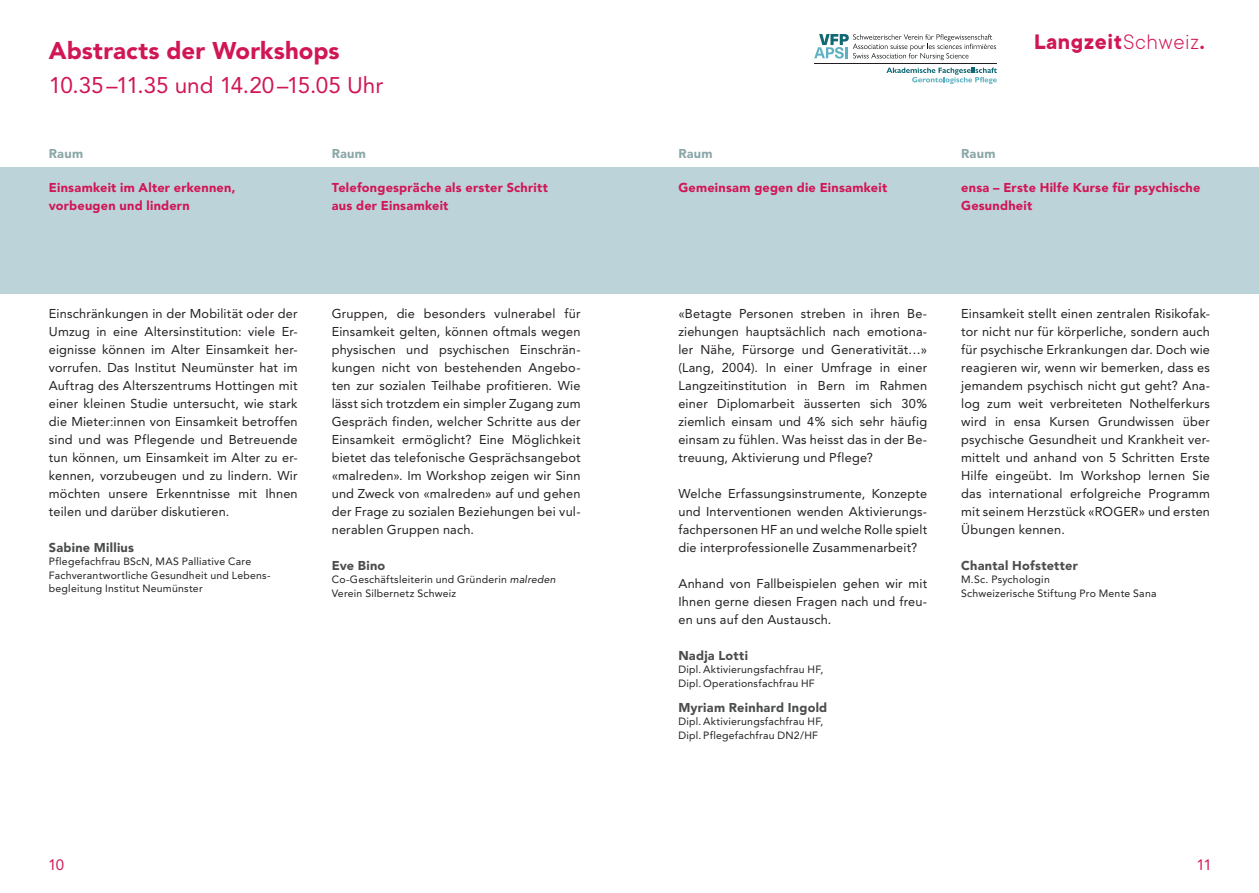
<style>
.page{position:relative;width:1259px;height:893px;background:#fff}
.page>*{position:absolute;margin:0;border:0;box-sizing:border-box;transform-origin:0 0}
.t1{font:900 24px "Avenir LT Std";letter-spacing:.005em;color:#d11656}
.t2{font:700 23.1px "TT Commons";letter-spacing:.03em;color:#d11656}
.t3{font:22.5px "Avenir LT Std";letter-spacing:-.01em;color:#d11656}
.t4{font:15px "Avenir LT Std";color:#d11656}
.t5{font:12.75px/18px "Avenir LT Std";letter-spacing:.015em;color:#231f20;text-align:justify}
.t6{font:900 12.75px/18px "Avenir LT Std";letter-spacing:.02em;color:#d11656}
.t7{font:900 12.75px "Avenir LT Std";letter-spacing:.02em;color:#4b4c4d}
.t8{font:900 12.75px "Avenir LT Std";letter-spacing:.025em;color:#8ba7a8}
.t9{font:10.5px/13.5px "Avenir LT Std";letter-spacing:.02em;color:#231f20}
.s1{font-weight:300}
.s2{font-style:italic}
</style>
<div class="page">
<div style="left:0;top:168px;width:1259px;height:126px;background:#bdd3da"></div>
<svg style="left:814px;top:34px;width:182px;height:26px"></svg>
<hr style="left:814px;top:63px;width:183px;height:1px;background:#231f20">
<svg style="left:886px;top:68px;width:111px;height:16px"></svg>
<h1 class="t1" style="left:49px;top:37px;width:292px">Abstracts der Workshops</h1>
<h3 class="t3" style="left:49px;top:72px;width:336px">10.35–11.35 und 14.20–15.05 Uhr</h3>
<h2 class="t2" style="left:1034px;top:29px;width:172px">Langzeit<span class="s1">Schweiz</span>.</h2>
<p class="t8" style="left:49px;top:146px;width:36px">Raum</p>
<p class="t8" style="left:332px;top:146px;width:36px">Raum</p>
<p class="t8" style="left:678px;top:146px;width:36px">Raum</p>
<p class="t8" style="left:961px;top:146px;width:36px">Raum</p>
<p class="t6" style="left:49px;top:178px;width:188px">Einsamkeit im Alter erkennen, vorbeugen und lindern</p>
<p class="t6" style="left:332px;top:178px;width:218px">Telefongespräche als erster Schritt aus der Einsamkeit</p>
<p class="t6" style="left:961px;top:178px;width:241px">ensa – Erste Hilfe Kurse für psychische<br>Gesundheit</p>
<p class="t6" style="left:678px;top:178px;width:210px">Gemeinsam gegen die Einsamkeit</p>
<p class="t5" style="left:49px;top:304px;width:250px">Einschränkungen in der Mobilität oder der Umzug in eine Altersinstitution: viele Er&shy;eignisse können im Alter Einsamkeit her&shy;vorrufen. Das Institut Neumünster hat im Auftrag des Alterszentrums Hottingen mit einer kleinen Studie untersucht, wie stark die Mieter:innen von Einsamkeit betroffen sind und was Pflegende und Betreuende tun können, um Einsamkeit im Alter zu er&shy;kennen, vorzubeugen und zu lindern. Wir möchten unsere Erkenntnisse mit Ihnen teilen und darüber diskutieren.</p>
<p class="t7" style="left:49px;top:540px;width:87px">Sabine Millius</p>
<p class="t9" style="left:49px;top:555px;width:222px">Pflegefachfrau BScN, MAS Palliative Care<br>Fachverantwortliche Gesundheit und Lebens&shy;begleitung Institut Neumünster</p>
<p class="t5" style="left:332px;top:304px;width:250px">Gruppen, die besonders vulnerabel für Einsamkeit gelten, können oftmals wegen physischen und psychischen Einschrän&shy;kungen nicht von bestehenden Angebo&shy;ten zur sozialen Teilhabe profitieren. Wie lässt sich trotzdem ein simpler Zugang zum Gespräch finden, welcher Schritte aus der Einsamkeit ermöglicht? Eine Möglichkeit bietet das telefonische Gesprächsangebot «malreden». Im Workshop zeigen wir Sinn und Zweck von «malreden» auf und gehen der Frage zu sozialen Beziehungen bei vul&shy;nerablen Gruppen nach.</p>
<p class="t7" style="left:332px;top:558px;width:55px">Eve Bino</p>
<p class="t9" style="left:332px;top:573px;width:225px">Co-Geschäftsleiterin und Gründerin <span class="s2">malreden<br></span>Verein Silbernetz Schweiz</p>
<p class="t5" style="left:678px;top:304px;width:250px">«Betagte Personen streben in ihren Be&shy;ziehungen hauptsächlich nach emotiona&shy;ler Nähe, Fürsorge und Generativität…» (Lang, 2004). In einer Umfrage in einer Langzeitinstitution in Bern im Rahmen einer Diplomarbeit äusserten sich 30% ziemlich einsam und 4% sich sehr häufig einsam zu fühlen. Was heisst das in der Be&shy;treuung, Aktivierung und Pflege?</p>
<p class="t5" style="left:678px;top:484px;width:250px">Welche Erfassungsinstrumente, Konzepte und Interventionen wenden Aktivierungs&shy;fachpersonen HF an und welche Rolle spielt die interprofessionelle Zusammenarbeit?</p>
<p class="t5" style="left:678px;top:574px;width:250px">Anhand von Fallbeispielen gehen wir mit Ihnen gerne diesen Fragen nach und freu&shy;en uns auf den Austausch.</p>
<p class="t7" style="left:678px;top:648px;width:71px">Nadja Lotti</p>
<p class="t9" style="left:678px;top:663px;width:146px">Dipl. Aktivierungsfachfrau HF,<br>Dipl. Operationsfachfrau HF</p>
<p class="t7" style="left:678px;top:699px;width:150px">Myriam Reinhard Ingold</p>
<p class="t9" style="left:678px;top:715px;width:146px">Dipl. Aktivierungsfachfrau HF,<br>Dipl. Pflegefachfrau DN2/HF</p>
<p class="t5" style="left:961px;top:304px;width:250px">Einsamkeit stellt einen zentralen Risikofak&shy;tor nicht nur für körperliche, sondern auch für psychische Erkrankungen dar. Doch wie reagieren wir, wenn wir bemerken, dass es jemandem psychisch nicht gut geht? Ana&shy;log zum weit verbreiteten Nothelferkurs wird in ensa Kursen Grundwissen über psychische Gesundheit und Krankheit ver&shy;mittelt und anhand von 5 Schritten Erste Hilfe eingeübt. Im Workshop lernen Sie das international erfolgreiche Programm mit seinem Herzstück «ROGER» und ersten Übungen kennen.</p>
<p class="t7" style="left:961px;top:558px;width:118px">Chantal Hofstetter</p>
<p class="t9" style="left:961px;top:573px;width:197px">M.Sc. Psychologin<br>Schweizerische Stiftung Pro Mente Sana</p>
<p class="t4" style="left:48px;top:856px;width:18px">10</p>
<p class="t4" style="left:1196px;top:856px;width:17px">11</p>
</div>
